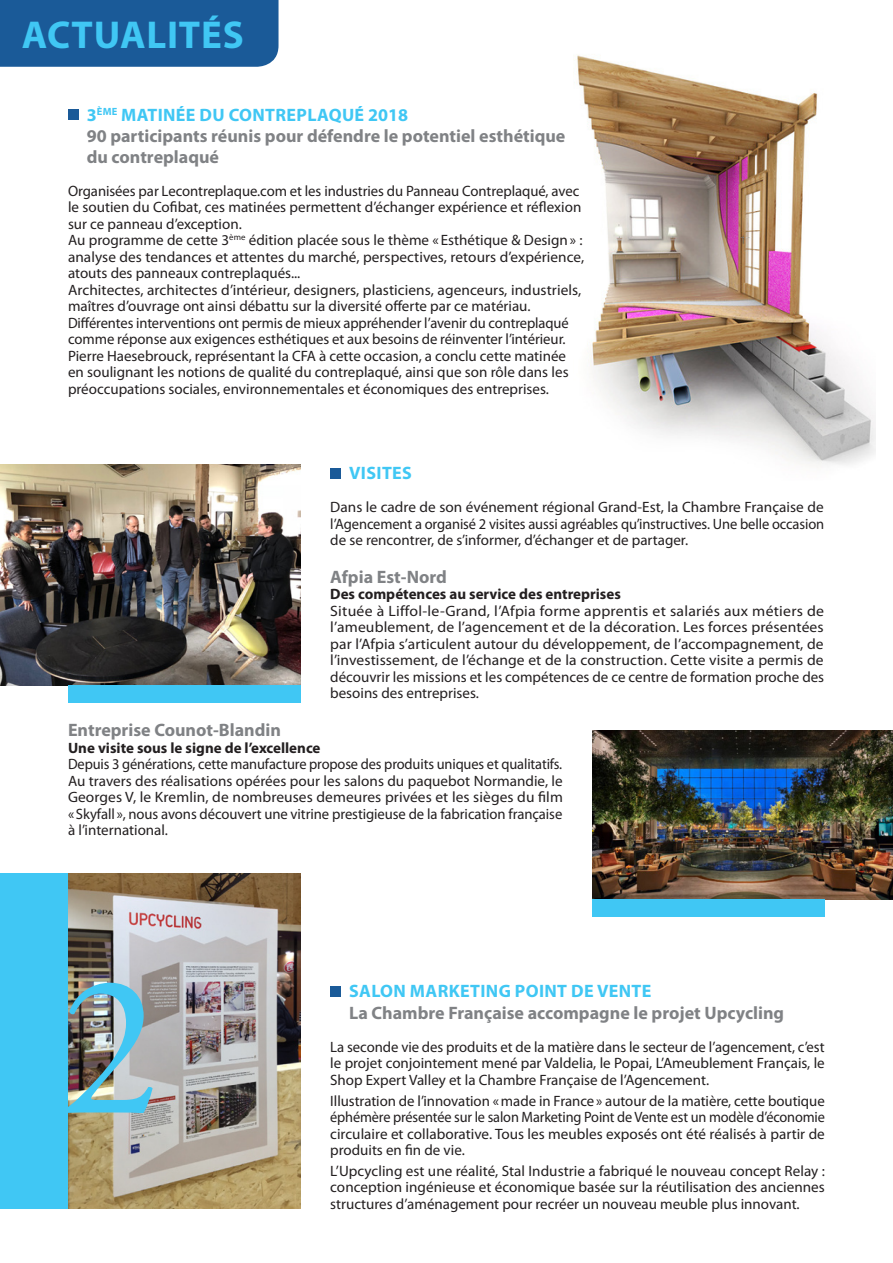
<style>
.page{position:relative;width:893px;height:1263px;background:#fff}
.page>*{position:absolute;margin:0;border:0;box-sizing:border-box;transform-origin:0 0}
.t1{font:700 39px "Myriad Pro";letter-spacing:.02em;color:#40c7f4}
.t2{font:700 18px/21px "Myriad Pro";color:#808285}
.t3{font:700 18px "Myriad Pro";letter-spacing:.02em;color:#40c7f4}
.t4{font:15px/16.5px "Myriad Pro";color:#231f20;text-align:justify}
.t5{font:15px/16.5px "Myriad Pro";color:#231f20;text-align:justify;scale:1.05 1}
.t6{font:15px/16.5px "Myriad Pro";color:#231f20;text-align:justify;scale:.96 1}
.t7{font:700 15px "Myriad Pro";color:#231f20}
.s1{color:#40c7f4}
</style>
<div class="page">
<div style="left:0;top:874px;width:76px;height:335px;background:#40c7f4"></div>
<div style="left:0;top:0;width:279px;height:67px;background:#1a5a98"></div>
<div style="left:330px;top:986px;width:11px;height:11px;background:#1a5a98"></div>
<img style="left:0;top:465px;width:300px;height:220px">
<img style="left:592px;top:730px;width:301px;height:169px">
<img style="left:575px;top:55px;width:300px;height:410px">
<div style="left:68px;top:109px;width:11px;height:11px;background:#1a5a98"></div>
<div style="left:330px;top:468px;width:11px;height:11px;background:#1a5a98"></div>
<div style="left:68px;top:685px;width:232px;height:18px;background:#40c7f4"></div>
<div style="left:592px;top:899px;width:233px;height:18px;background:#40c7f4"></div>
<img style="left:68px;top:874px;width:232px;height:335px">
<img style="left:68px;top:983px;width:85px;height:130px">
<h1 class="t1" style="left:22px;top:9px;width:224px">ACTUALITÉS</h1>
<p class="t2" style="left:87px;top:104px;width:480px"><span class="s1">3</span><sup>ÈME</sup> <span class="s1">MATINÉE DU CONTREPLAQUÉ 2018<br></span>90 participants réunis pour défendre le potentiel esthétique du contreplaqué</p>
<p class="t4" style="left:68px;top:182px;width:518px;text-align:left">Organisées par Lecontreplaque.com et les industries du Panneau Contreplaqué, avec le soutien du Cofibat, ces matinées permettent d’échanger expérience et réflexion sur ce panneau d’exception.<br>Au programme de cette 3<sup>ème</sup> édition placée sous le thème « Esthétique &amp; Design» : analyse des tendances et attentes du marché, perspectives, retours d’expérience, atouts des panneaux contreplaqués...<br>Architectes, architectes d’intérieur, designers, plasticiens, agenceurs, industriels, maîtres d’ouvrage ont ainsi débattu sur la diversité offerte par ce matériau.<br>Différentes interventions ont permis de mieux appréhender l’avenir du contreplaqué comme réponse aux exigences esthétiques et aux besoins de réinventer l’intérieur.<br>Pierre Haesebrouck, représentant la CFA à cette occasion, a conclu cette matinée en soulignant les notions de qualité du contreplaqué, ainsi que son rôle dans les préoccupations sociales, environnementales et économiques des entreprises.</p>
<p class="t3" style="left:349px;top:461px;width:64px">VISITES</p>
<p class="t4" style="left:330px;top:499px;width:496px">Dans le cadre de son événement régional Grand-Est, la Chambre Française de l’Agencement a organisé 2 visites aussi agréables qu’instructives. Une belle occasion de se rencontrer, de s’informer, d’échanger et de partager.</p>
<p class="t2" style="left:330px;top:566px;width:118px">Afpia Est-Nord</p>
<p class="t7" style="left:330px;top:584px;width:292px">Des compétences au service des entreprises</p>
<p class="t5" style="left:330px;top:602px;width:472px">Située à Liffol-le-Grand, l’Afpia forme apprentis et salariés aux métiers de l’ameublement, de l’agencement et de la décoration. Les forces présentées par l’Afpia s’articulent autour du développement, de l’accompagnement, de l’investissement, de l’échange et de la construction. Cette visite a permis de découvrir les missions et les compétences de ce centre de formation proche des besoins des entreprises.</p>
<p class="t2" style="left:68px;top:719px;width:215px">Entreprise Counot-Blandin</p>
<p class="t7" style="left:68px;top:738px;width:254px">Une visite sous le signe de l’excellence</p>
<p class="t6" style="left:68px;top:756px;width:517px">Depuis 3 générations, cette manufacture propose des produits uniques et qualitatifs.<br>Au travers des réalisations opérées pour les salons du paquebot Normandie, le Georges V, le Kremlin, de nombreuses demeures privées et les sièges du film «Skyfall », nous avons découvert une vitrine prestigieuse de la fabrication française à l’international.</p>
<p class="t3" style="left:349px;top:979px;width:304px">SALON MARKETING POINT DE VENTE</p>
<p class="t2" style="left:349px;top:1002px;width:436px">La Chambre Française accompagne le projet Upcycling</p>
<p class="t4" style="left:330px;top:1038px;width:496px">La seconde vie des produits et de la matière dans le secteur de l’agencement, c’est le projet conjointement mené par Valdelia, le Popai, L’Ameublement Français, le Shop Expert Valley et la Chambre Française de l’Agencement.</p>
<p class="t4" style="left:330px;top:1092px;width:496px">Illustration de l’innovation «made in France» autour de la matière, cette boutique éphémère présentée sur le salon Marketing Point de Vente est un modèle d’économie circulaire et collaborative. Tous les meubles exposés ont été réalisés à partir de produits en fin de vie.</p>
<p class="t4" style="left:330px;top:1162px;width:496px">L’Upcycling est une réalité, Stal Industrie a fabriqué le nouveau concept Relay : conception ingénieuse et économique basée sur la réutilisation des anciennes structures d’aménagement pour recréer un nouveau meuble plus innovant.</p>
</div>
